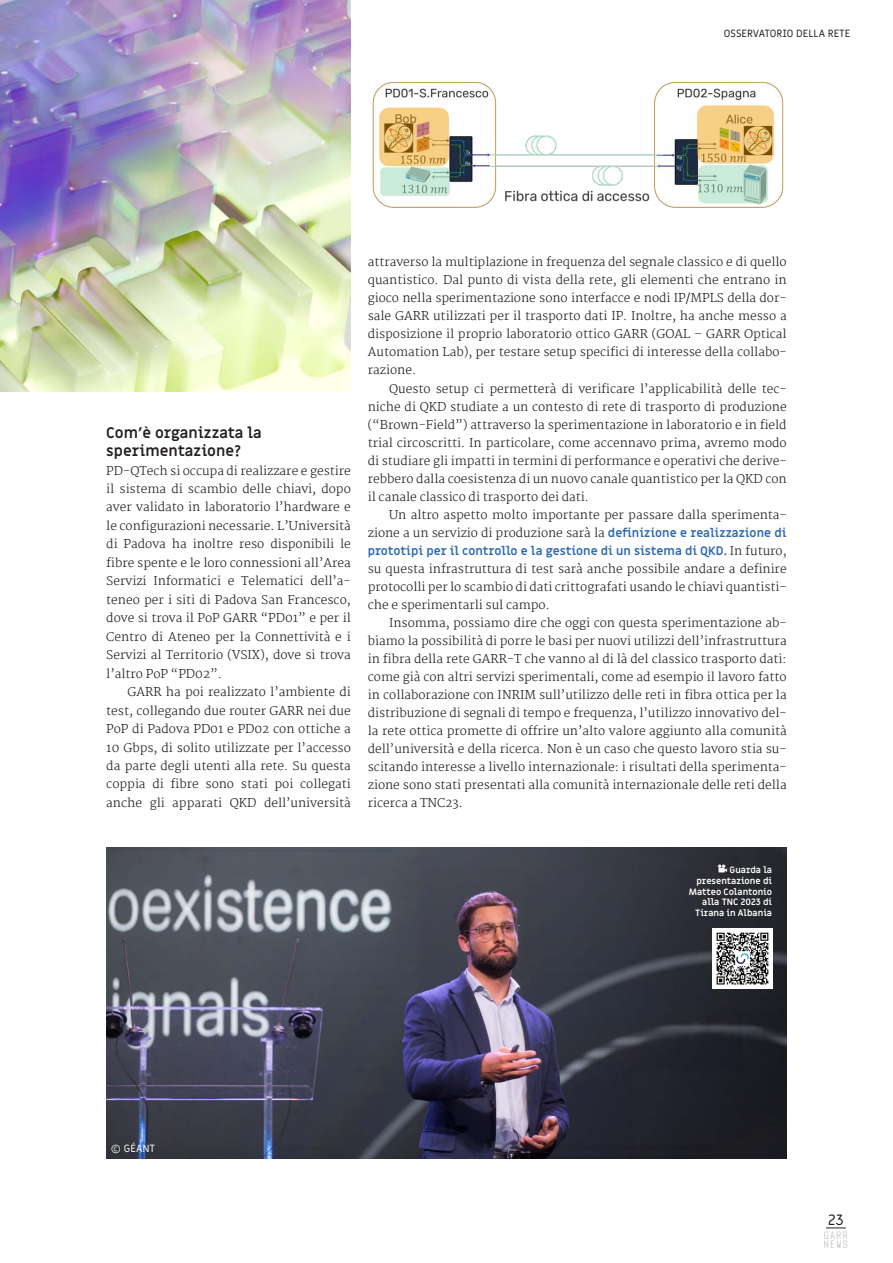
<style>
.page{position:relative;width:893px;height:1263px;background:#fff}
.page>*{position:absolute;margin:0;border:0;box-sizing:border-box;transform-origin:0 0}
.Paragrafo_Domanda{font:700 15px/18.5px "Miriam Libre";color:#231f20}
.t1{font:15px "Miriam Libre";color:#231f20}
.Testo{font:300 12px/18px "Martel";color:#231f20;text-align:justify}
.t2{font:300 12px/9px "Audimat Mono";color:#bebfc2}
.t3{font:10.5px "Miriam Libre";letter-spacing:-.005em;color:#231f20}
.Testo-2{font:10.5px "Miriam Libre";color:#fff}
.Didascalia{font:700 9px/10.8px "Miriam Libre";color:#fff;text-align:right}
.s1{font-family:"Miriam Libre";font-weight:700;color:#2d68b3}
</style>
<div class="page">
<img style="left:0;top:0;width:351px;height:392px">
<img style="left:372px;top:82px;width:412px;height:126px">
<img style="left:106px;top:848px;width:681px;height:311px">
<img style="left:713px;top:929px;width:59px;height:59px">
<svg style="left:826px;top:1227px;width:20px;height:1px"></svg>
<svg style="left:718px;top:864px;width:9px;height:8px"></svg>
<p class="t3" style="left:724px;top:27px;width:128px">OSSERVATORIO DELLA RETE</p>
<p class="Paragrafo_Domanda" style="left:106px;top:424px;width:157px">Com’è organizzata la sperimentazione?</p>
<p class="Testo" style="left:106px;top:461px;width:246px;line-height:18.5px">PD-QTech si occupa di realizzare e gestire il sistema di scambio delle chiavi, dopo aver validato in laboratorio l’hardware e le configurazioni necessarie. L’Università di Padova ha inoltre reso disponibili le fibre spente e le loro connessioni all’Area Servizi Informatici e Telematici dell’a&shy;teneo per i siti di Padova San Francesco, dove si trova il PoP GARR “PD01” e per il Centro di Ateneo per la Connettività e i Servizi al Territorio (VSIX), dove si trova l’altro PoP “PD02”.</p>
<p class="Testo" style="left:106px;top:683px;width:246px;line-height:18.5px;text-indent:21px">GARR ha poi realizzato l’ambiente di test, collegando due router GARR nei due PoP di Padova PD01 e PD02 con ottiche a 10 Gbps, di solito utilizzate per l’accesso da parte degli utenti alla rete. Su questa coppia di fibre sono stati poi collegati anche gli apparati QKD dell’università</p>
<p class="Testo" style="left:368px;top:253px;width:420px">attraverso la multiplazione in frequenza del segnale classico e di quello quantistico. Dal punto di vista della rete, gli elementi che entrano in gioco nella sperimentazione sono interfacce e nodi IP/MPLS della dor&shy;sale GARR utilizzati per il trasporto dati IP. Inoltre, ha anche messo a disposizione il proprio laboratorio ottico GARR (GOAL – GARR Optical Automation Lab), per testare setup specifici di interesse della collabo&shy;razione.</p>
<p class="Testo" style="left:368px;top:379px;width:420px;text-indent:21px">Questo setup ci permetterà di verificare l’applicabilità delle tec&shy;niche di QKD studiate a un contesto di rete di trasporto di produzione (“Brown-Field”) attraverso la sperimentazione in laboratorio e in field trial circoscritti. In particolare, come accennavo prima, avremo modo di studiare gli impatti in termini di performance e operativi che derive&shy;rebbero dalla coesistenza di un nuovo canale quantistico per la QKD con il canale classico di trasporto dei dati.</p>
<p class="Testo" style="left:368px;top:505px;width:420px;text-indent:21px">Un altro aspetto molto importante per passare dalla sperimenta&shy;zione a un servizio di produzione sarà la <span class="s1">definizione e realizzazione di prototipi per il controllo e la gestione di un sistema di QKD.</span> In futuro, su questa infrastruttura di test sarà anche possibile andare a definire protocolli per lo scambio di dati crittografati usando le chiavi quantisti&shy;che e sperimentarli sul campo.</p>
<p class="Testo" style="left:368px;top:614px;width:420px;text-indent:21px">Insomma, possiamo dire che oggi con questa sperimentazione ab&shy;biamo la possibilità di porre le basi per nuovi utilizzi dell’infrastruttura in fibra della rete GARR-T che vanno al di là del classico trasporto dati: come già con altri servizi sperimentali, come ad esempio il lavoro fatto in collaborazione con INRIM sull’utilizzo delle reti in fibra ottica per la distribuzione di segnali di tempo e frequenza, l’utilizzo innovativo del&shy;la rete ottica promette di offrire un’alto valore aggiunto alla comunità dell’università e della ricerca. Non è un caso che questo lavoro stia su&shy;scitando interesse a livello internazionale: i risultati della sperimenta&shy;zione sono stati presentati alla comunità internazionale delle reti della ricerca a TNC23.</p>
<p class="Didascalia" style="left:689px;top:865px;width:85px">Guarda la presentazione di<br>Matteo Colantonio</p>
<p class="Didascalia" style="left:695px;top:897px;width:78px">alla TNC 2023 di<br>Tirana in Albania</p>
<p class="Testo-2" style="left:111px;top:1142px;width:46px">© GÉANT</p>
<p class="t1" style="left:828px;top:1211px;width:17px">23</p>
<p class="t2" style="left:823px;top:1230px;width:27px">GARR<br>NEWS</p>
</div>
